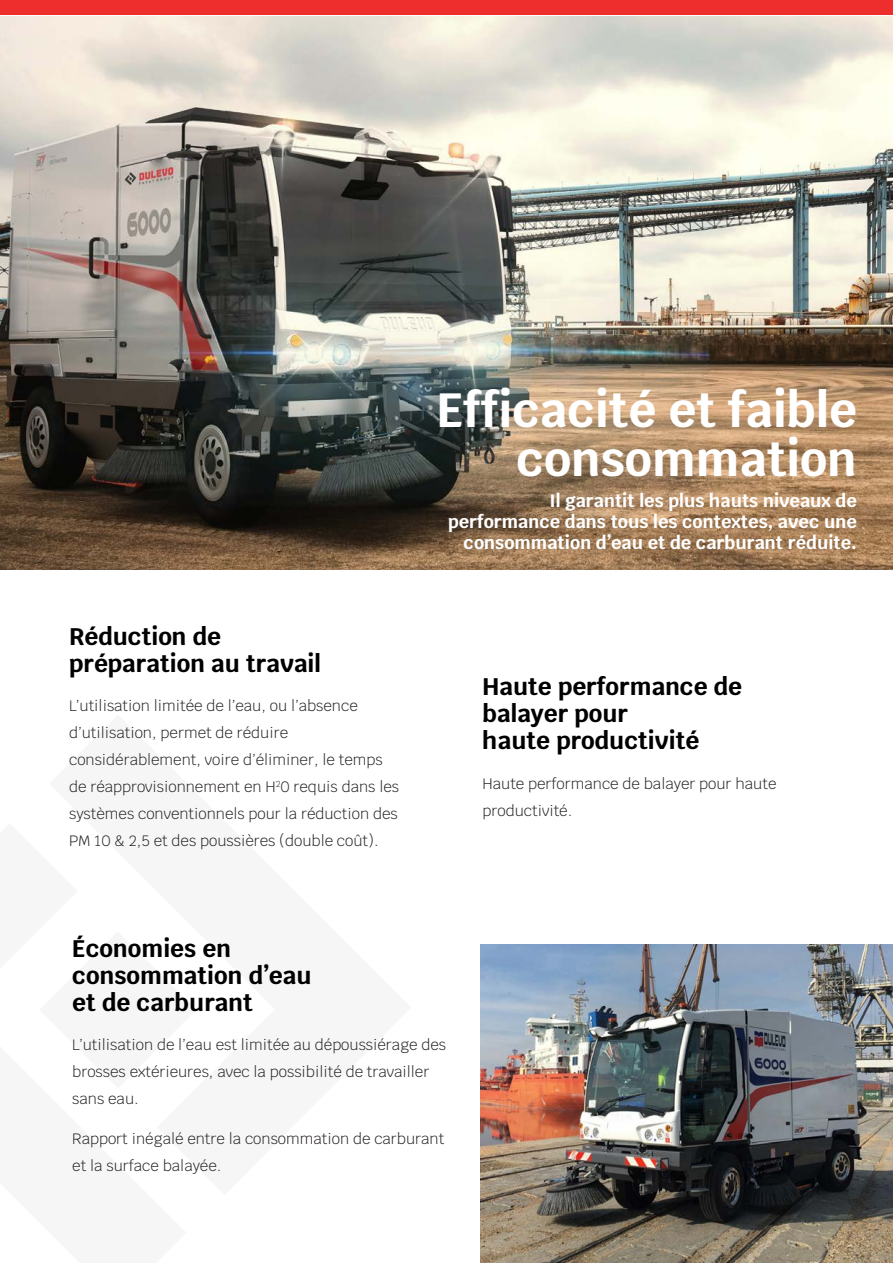
<style>
.page{position:relative;width:893px;height:1263px;background:#fff}
.page>*{position:absolute;margin:0;border:0;box-sizing:border-box;transform-origin:0 0}
.t1{font:700 48px/49.5px "Krub";color:#fff;text-align:right}
.t2{font:700 24px "Krub";color:#000}
.t3{font:700 18px/21px "Krub";color:#fff;text-align:right}
.Paragrafo{font:300 15px/27px "Krub";color:#231f20}
</style>
<div class="page">
<div style="left:0;top:0;width:893px;height:15px;background:#ee2d2d"></div>
<img style="left:0;top:16px;width:893px;height:553px">
<img style="left:480px;top:944px;width:413px;height:319px">
<p class="t1" style="left:437px;top:385px;width:422px">Efficacité et faible consommation</p>
<p class="t2" style="left:69px;top:622px;width:153px">Réduction de</p>
<p class="t2" style="left:69px;top:649px;width:253px">préparation au travail</p>
<p class="Paragrafo" style="left:69px;top:693px;width:331px">L’utilisation limitée de l’eau, ou l’absence d’utilisation, permet de réduire considérablement, voire d’éliminer, le temps de réapprovisionnement en H<sup>2</sup>0 requis dans les systèmes conventionnels pour la réduction des PM 10 &amp; 2,5 et des poussières (double coût).</p>
<p class="t3" style="left:448px;top:490px;width:410px">Il garantit les plus hauts niveaux de performance dans tous les contextes, avec une consommation d’eau et de carburant réduite.</p>
<p class="t2" style="left:483px;top:673px;width:261px">Haute performance de</p>
<p class="t2" style="left:483px;top:700px;width:147px">balayer pour</p>
<p class="t2" style="left:483px;top:727px;width:218px">haute productivité</p>
<p class="Paragrafo" style="left:483px;top:770px;width:295px">Haute performance de balayer pour haute productivité.</p>
<p class="t2" style="left:72px;top:934px;width:160px">Économies en</p>
<p class="t2" style="left:72px;top:961px;width:241px">consommation d’eau</p>
<p class="t2" style="left:72px;top:988px;width:182px">et de carburant</p>
<p class="Paragrafo" style="left:72px;top:1031px;width:375px">L’utilisation de l’eau est limitée au dépoussiérage des brosses extérieures, avec la possibilité de travailler sans eau.</p>
<p class="Paragrafo" style="left:72px;top:1125px;width:374px">Rapport inégalé entre la consommation de carburant et la surface balayée.</p>
</div>
